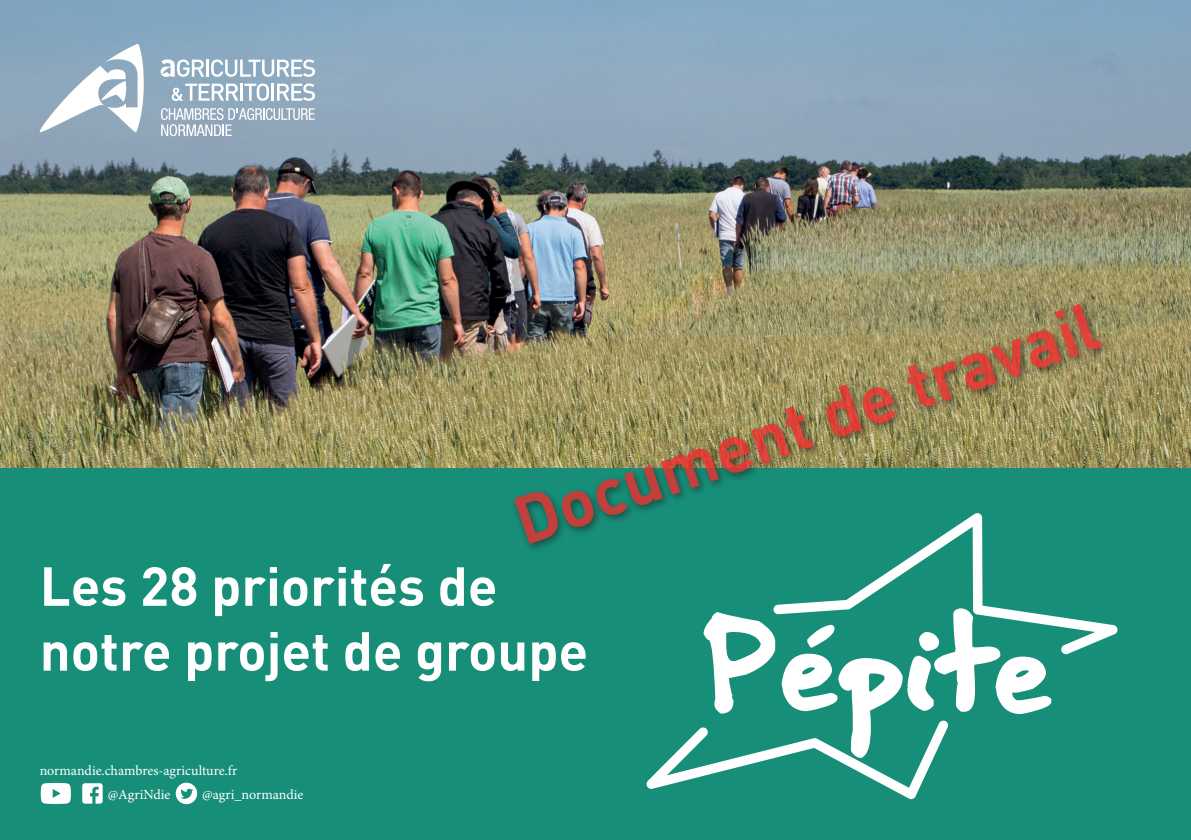
<style>
.page{position:relative;width:1191px;height:840px;background:#fff}
.page>*{position:absolute;margin:0;border:0;box-sizing:border-box;transform-origin:0 0}
.t1{font:700 67.2px "DINOT";color:#ee2d2d}
.t2{font:700 54px/64.8px "DINOT";color:#fff}
.t3{font:14px/23.6px "Minion Pro";letter-spacing:-.005em;color:#fff;text-align:center}
</style>
<div class="page">
<img style="left:0;top:0;width:1191px;height:468px">
<div style="left:0;top:468px;width:1191px;height:371px;background:#168e78"></div>
<svg style="left:773px;top:553px;width:344px;height:100px"></svg>
<svg style="left:646px;top:608px;width:405px;height:190px"></svg>
<svg style="left:172px;top:84px;width:66px;height:17px"></svg>
<hr style="left:240px;top:84px;width:3px;height:17px;background:#fff">
<svg style="left:244px;top:83px;width:25px;height:18px"></svg>
<hr style="left:271px;top:84px;width:3px;height:17px;background:#fff">
<svg style="left:277px;top:83px;width:38px;height:18px"></svg>
<svg style="left:161px;top:59px;width:43px;height:18px"></svg>
<hr style="left:206px;top:60px;width:3px;height:17px;background:#fff">
<svg style="left:211px;top:59px;width:104px;height:18px"></svg>
<svg style="left:161px;top:108px;width:154px;height:28px;background:#abbcca"></svg>
<svg style="left:40px;top:44px;width:104px;height:88px"></svg>
<svg style="left:82px;top:783px;width:21px;height:20px"></svg>
<svg style="left:176px;top:782px;width:21px;height:21px"></svg>
<svg style="left:41px;top:782px;width:30px;height:21px"></svg>
<div style="left:510px;top:300px;width:601px;height:253px;background:#231f20;opacity:.75"></div>
<h1 class="t1" style="left:502px;top:481px;width:614px;rotate:-19deg">Document de travail</h1>
<h2 class="t2" style="left:40px;top:552px;width:550px">Les 28 priorités de notre projet de groupe</h2>
<p class="t3" style="left:40px;top:758px;width:199px">normandie.chambres-agriculture.fr @AgriNdie</p>
<p class="t3" style="left:202px;top:781px;width:103px">@agri_normandie</p>
</div>
